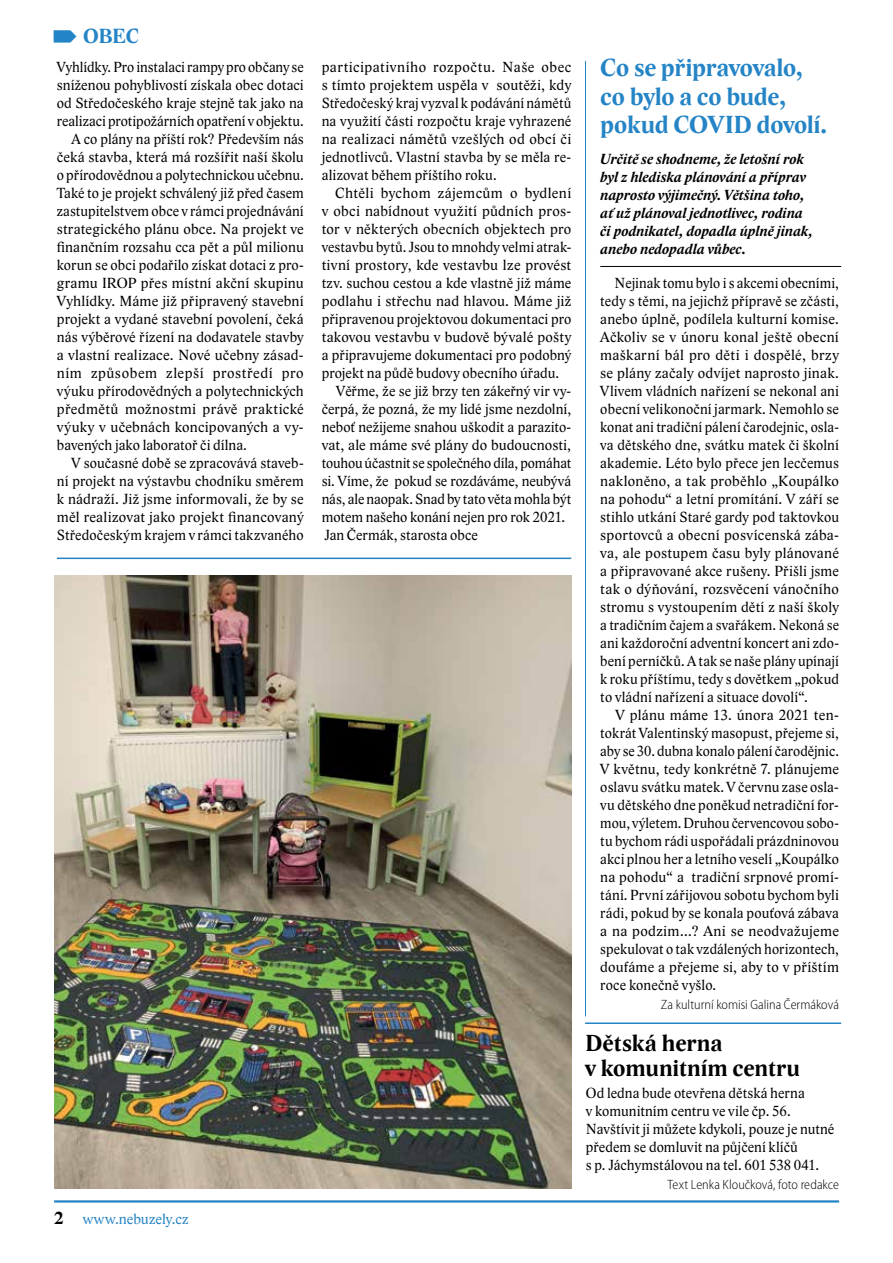
<style>
.page{position:relative;width:893px;height:1263px;background:#fff}
.page>*{position:absolute;margin:0;border:0;box-sizing:border-box;transform-origin:0 0}
.t1{font:700 25.5px/28.5px "Lido STFCE";letter-spacing:-.01em;color:#2484c6}
.t2{font:700 24px/25.5px "Lido STFCE";letter-spacing:.005em;color:#000}
.t3{font:700 21px "Lido ST";color:#2484c6}
.t4{font:15px/18px "Lido ST";letter-spacing:.01em;color:#000;text-align:justify}
.t5{font:15px/18px "Lido ST";letter-spacing:.01em;color:#000;text-align:justify;scale:.95 1}
.t6{font:italic 700 15px/18px "Lido ST";letter-spacing:.01em;color:#000}
.t7{font:15px "Lido ST";letter-spacing:.01em;color:#000;scale:.96 1}
.t8{font:15px "Lido ST";letter-spacing:.04em;color:#000}
.t9{font:15px "Lido ST";letter-spacing:.03em;color:#000}
.t10{font:15px "Lido ST";letter-spacing:.01em;color:#2484c6}
.t11{font:300 semi-condensed 13.5px "Myriad Pro";color:#000}
.s1{font-weight:700;font-size:18px;color:#000}
</style>
<div class="page">
<hr style="left:54px;top:1200px;width:785px;height:2px;background:#2484c6">
<hr style="left:57px;top:558px;width:514px;height:1px;background:#2484c6">
<hr style="left:585px;top:1022px;width:256px;height:2px;background:#2484c6">
<hr style="left:585px;top:61px;width:1px;height:955px;background:#2484c6">
<img style="left:54px;top:575px;width:517px;height:613px">
<hr style="left:600px;top:266px;width:241px;height:1px;background:#000">
<h3 class="t3" style="left:83px;top:24px;width:57px">OBEC</h3>
<p class="t7" style="left:57px;top:58px;width:259px">Vyhlídky. Pro instalaci rampy pro občany se</p>
<p class="t4" style="left:57px;top:76px;width:248px">sníženou pohyblivostí získala obec dotaci</p>
<p class="t4" style="left:57px;top:94px;width:248px">od Středočeského kraje stejně tak jako na</p>
<p class="t7" style="left:57px;top:112px;width:259px">realizaci protipožárních opatření v objektu.</p>
<p class="t4" style="left:71px;top:130px;width:234px">A co plány na příští rok? Především nás</p>
<p class="t4" style="left:57px;top:148px;width:248px">čeká stavba, která má rozšířit naší školu</p>
<p class="t4" style="left:57px;top:166px;width:248px">o přírodovědnou a polytechnickou učebnu.</p>
<p class="t4" style="left:57px;top:184px;width:248px">Také to je projekt schválený již před časem</p>
<p class="t4" style="left:57px;top:202px;width:248px">zastupitelstvem obce v rámci projednávání</p>
<p class="t4" style="left:57px;top:220px;width:248px">strategického plánu obce. Na projekt ve</p>
<p class="t4" style="left:57px;top:238px;width:248px">finančním rozsahu cca pět a půl milionu</p>
<p class="t4" style="left:57px;top:256px;width:248px">korun se obci podařilo získat dotaci z pro-</p>
<p class="t4" style="left:57px;top:274px;width:248px">gramu IROP přes místní akční skupinu</p>
<p class="t4" style="left:57px;top:292px;width:248px">Vyhlídky. Máme již připravený stavební</p>
<p class="t4" style="left:57px;top:310px;width:248px">projekt a vydané stavební povolení, čeká</p>
<p class="t4" style="left:57px;top:328px;width:248px">nás výběrové řízení na dodavatele stavby</p>
<p class="t4" style="left:57px;top:346px;width:248px">a vlastní realizace. Nové učebny zásad-</p>
<p class="t8" style="left:57px;top:364px;width:248px">ním způsobem zlepší prostředí pro</p>
<p class="t4" style="left:57px;top:382px;width:248px">výuku přírodovědných a polytechnických</p>
<p class="t4" style="left:57px;top:400px;width:248px">předmětů možnostmi právě praktické</p>
<p class="t4" style="left:57px;top:418px;width:248px">výuky v učebnách koncipovaných a vy-</p>
<p class="t4" style="left:57px;top:436px;width:192px">bavených jako laboratoř či dílna.</p>
<p class="t4" style="left:71px;top:454px;width:234px">V současné době se zpracovává staveb-</p>
<p class="t4" style="left:57px;top:472px;width:248px">ní projekt na výstavbu chodníku směrem</p>
<p class="t4" style="left:57px;top:490px;width:248px">k nádraží. Již jsme informovali, že by se</p>
<p class="t4" style="left:57px;top:508px;width:248px">měl realizovat jako projekt financovaný</p>
<p class="t4" style="left:57px;top:526px;width:248px">Středočeským krajem v rámci takzvaného</p>
<p class="t10" style="left:54px;top:1210px;width:136px"><span class="s1">2</span> www.nebuzely.cz</p>
<p class="t4" style="left:322px;top:58px;width:251px">participativního rozpočtu. Naše obec s tímto projektem uspěla v soutěži, kdy Středočeský kraj vyzval k podávání námětů na využití části rozpočtu kraje vyhrazené na realizaci námětů vzešlých od obcí či jednotlivců. Vlastní stavba by se měla re&shy;alizovat během příštího roku.</p>
<p class="t9" style="left:335px;top:184px;width:238px">Chtěli bychom zájemcům o bydlení</p>
<p class="t4" style="left:322px;top:202px;width:251px">v obci nabídnout využití půdních pros-</p>
<p class="t4" style="left:322px;top:220px;width:251px">tor v některých obecních objektech pro</p>
<p class="t4" style="left:322px;top:238px;width:251px">vestavbu bytů. Jsou to mnohdy velmi atrak-</p>
<p class="t4" style="left:322px;top:256px;width:251px">tivní prostory, kde vestavbu lze provést</p>
<p class="t4" style="left:322px;top:274px;width:251px">tzv. suchou cestou a kde vlastně již máme</p>
<p class="t4" style="left:322px;top:292px;width:251px">podlahu i střechu nad hlavou. Máme již</p>
<p class="t4" style="left:322px;top:310px;width:251px">připravenou projektovou dokumentaci pro</p>
<p class="t4" style="left:322px;top:328px;width:251px">takovou vestavbu v budově bývalé pošty</p>
<p class="t4" style="left:322px;top:346px;width:251px">a připravujeme dokumentaci pro podobný</p>
<p class="t4" style="left:322px;top:364px;width:239px">projekt na půdě budovy obecního úřadu.</p>
<p class="t4" style="left:336px;top:382px;width:237px">Věřme, že se již brzy ten zákeřný vir vy-</p>
<p class="t4" style="left:322px;top:400px;width:251px">čerpá, že pozná, že my lidé jsme nezdolní,</p>
<p class="t4" style="left:322px;top:418px;width:251px">neboť nežijeme snahou uškodit a parazito-</p>
<p class="t4" style="left:322px;top:436px;width:251px">vat, ale máme své plány do budoucnosti,</p>
<p class="t5" style="left:322px;top:454px;width:264px">touhou účastnit se společného díla, pomáhat</p>
<p class="t4" style="left:322px;top:472px;width:251px">si. Víme, že pokud se rozdáváme, neubývá</p>
<p class="t7" style="left:322px;top:490px;width:261px">nás, ale naopak. Snad by tato věta mohla být</p>
<p class="t4" style="left:322px;top:508px;width:245px">motem našeho konání nejen pro rok 2021.</p>
<p class="t4" style="left:324px;top:526px;width:155px">Jan Čermák, starosta obce</p>
<h1 class="t1" style="left:600px;top:54px;width:228px">Co se připravovalo, co bylo a co bude, pokud COVID dovolí.</h1>
<p class="t6" style="left:600px;top:150px;width:214px">Určitě se shodneme, že letošní rok byl z hlediska plánování a příprav naprosto výjimečný. Většina toho, ať už plánoval jednotlivec, rodina či podnikatel, dopadla úplně jinak, anebo nedopadla vůbec.</p>
<p class="t5" style="left:600px;top:274px;width:253px;text-indent:14px">Nejinak tomu bylo i s akcemi obecními, tedy s těmi, na jejichž přípravě se zčásti, anebo úplně, podílela kulturní komise.<br>Ačkoliv se v únoru konal ještě obecní maškarní bál pro děti i dospělé, brzy se plány začaly odvíjet naprosto jinak.<br>Vlivem vládních nařízení se nekonal ani obecní velikonoční jarmark. Nemohlo se konat ani tradiční pálení čarodejnic, osla&shy;va dětského dne, svátku matek či školní akademie. Léto bylo přece jen lecčemus nakloněno, a tak proběhlo „Koupálko na pohodu“ a letní promítání. V září se stihlo utkání Staré gardy pod taktovkou sportovců a obecní posvícenská zába&shy;va, ale postupem času byly plánované a připravované akce rušeny. Přišli jsme tak o dýňování, rozsvěcení vánočního stromu s vystoupením dětí z naší školy a tradičním čajem a svařákem. Nekoná se ani každoroční adventní koncert ani zdo&shy;bení perníčků. A tak se naše plány upínají k roku příštímu, tedy s dovětkem „pokud to vládní nařízení a situace dovolí“.</p>
<p class="t4" style="left:600px;top:706px;width:240px;text-indent:15px">V plánu máme 13. února 2021 ten&shy;tokrát Valentinský masopust, přejeme si, aby se 30. dubna konalo pálení čarodějnic.<br>V květnu, tedy konkrétně 7. plánujeme oslavu svátku matek. V červnu zase osla&shy;vu dětského dne poněkud netradiční for&shy;mou, výletem. Druhou červencovou sobo&shy;tu bychom rádi uspořádali prázdninovou akci plnou her a letního veselí „Koupálko na pohodu“ a tradiční srpnové promí&shy;tání. První zářijovou sobotu bychom byli rádi, pokud by se konala pouťová zábava a na podzim…? Ani se neodvažujeme spekulovat o tak vzdálených horizontech, doufáme a přejeme si, aby to v příštím roce konečně vyšlo.</p>
<p class="t11" style="left:661px;top:997px;width:180px">Za kulturní komisi Galina Čermáková</p>
<h2 class="t2" style="left:585px;top:1030px;width:216px">Dětská herna<br>v komunitním centru</h2>
<p class="t4" style="left:586px;top:1084px;width:250px;text-align:left">Od ledna bude otevřena dětská herna<br>v komunitním centru ve vile čp. 56.<br>Navštívit ji můžete kdykoli, pouze je nutné předem se domluvit na půjčení klíčů<br>s p. Jáchymstálovou na tel. 601 538 041.</p>
<p class="t11" style="left:668px;top:1177px;width:173px">Text Lenka Kloučková, foto redakce</p>
</div>
